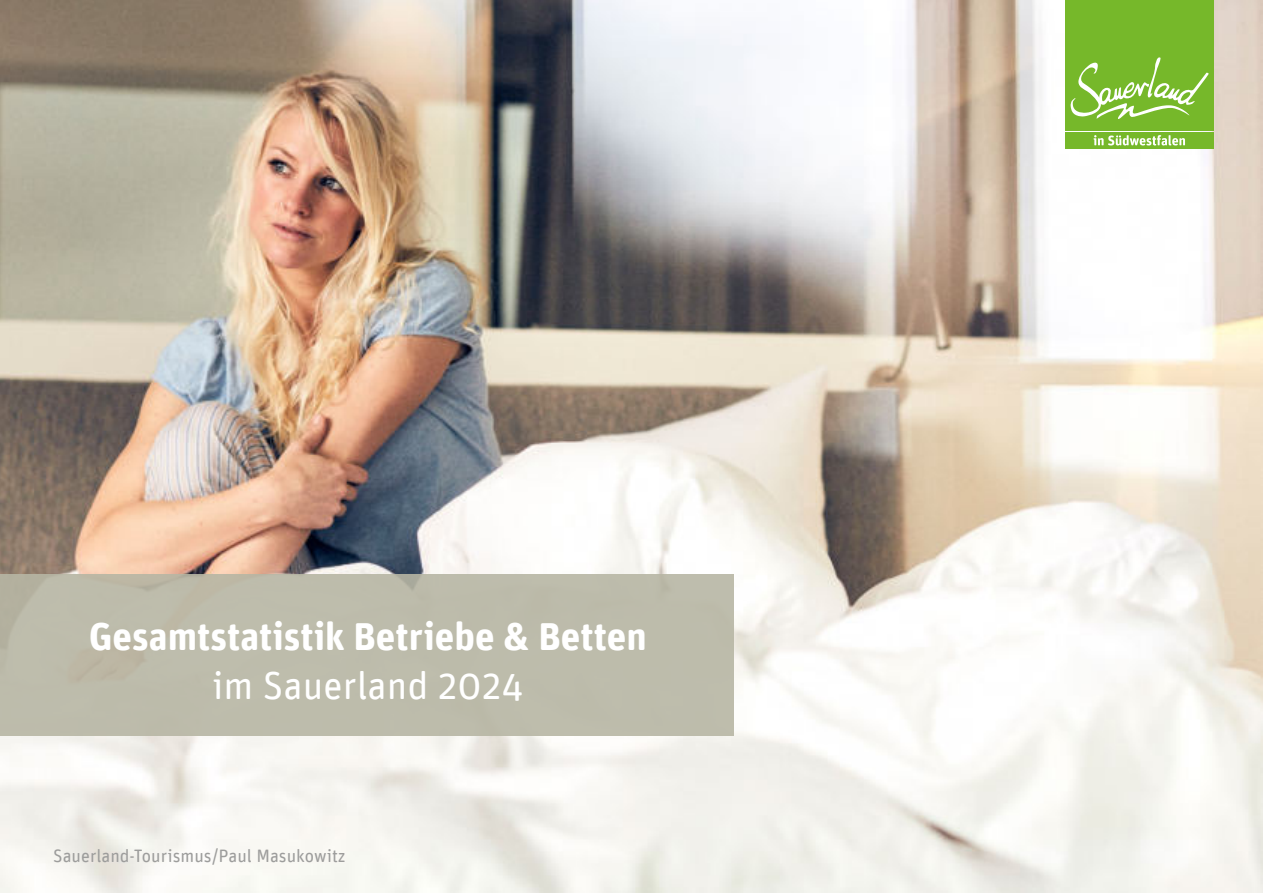
<style>
.page{position:relative;width:1263px;height:893px;background:#fff}
.page>*{position:absolute;margin:0;border:0;box-sizing:border-box;transform-origin:0 0}
.t1{font:700 39px "Unit Rounded";color:#fff}
.t2{font:39px "Unit Rounded";color:#fff}
.t3{font:18px "Unit Rounded";color:#9d9d9c}
</style>
<div class="page">
<img style="left:0;top:0;width:1263px;height:893px">
<div style="left:0;top:574px;width:733px;height:162px;background:#bdbcab"></div>
<div style="left:1065px;top:132px;width:149px;height:17px;background:#76b82a"></div>
<div style="left:1065px;top:0;width:149px;height:130px;background:#76b82a"></div>
<svg style="left:1070px;top:57px;width:139px;height:62px"></svg>
<svg style="left:1093px;top:135px;width:92px;height:10px"></svg>
<h1 class="t1" style="left:89px;top:615px;width:560px">Gesamtstatistik Betriebe &amp; Betten</h1>
<h1 class="t2" style="left:212px;top:669px;width:313px">im Sauerland 2024</h1>
<p class="t3" style="left:53px;top:848px;width:294px">Sauerland-Tourismus/Paul Masukowitz</p>
</div>
